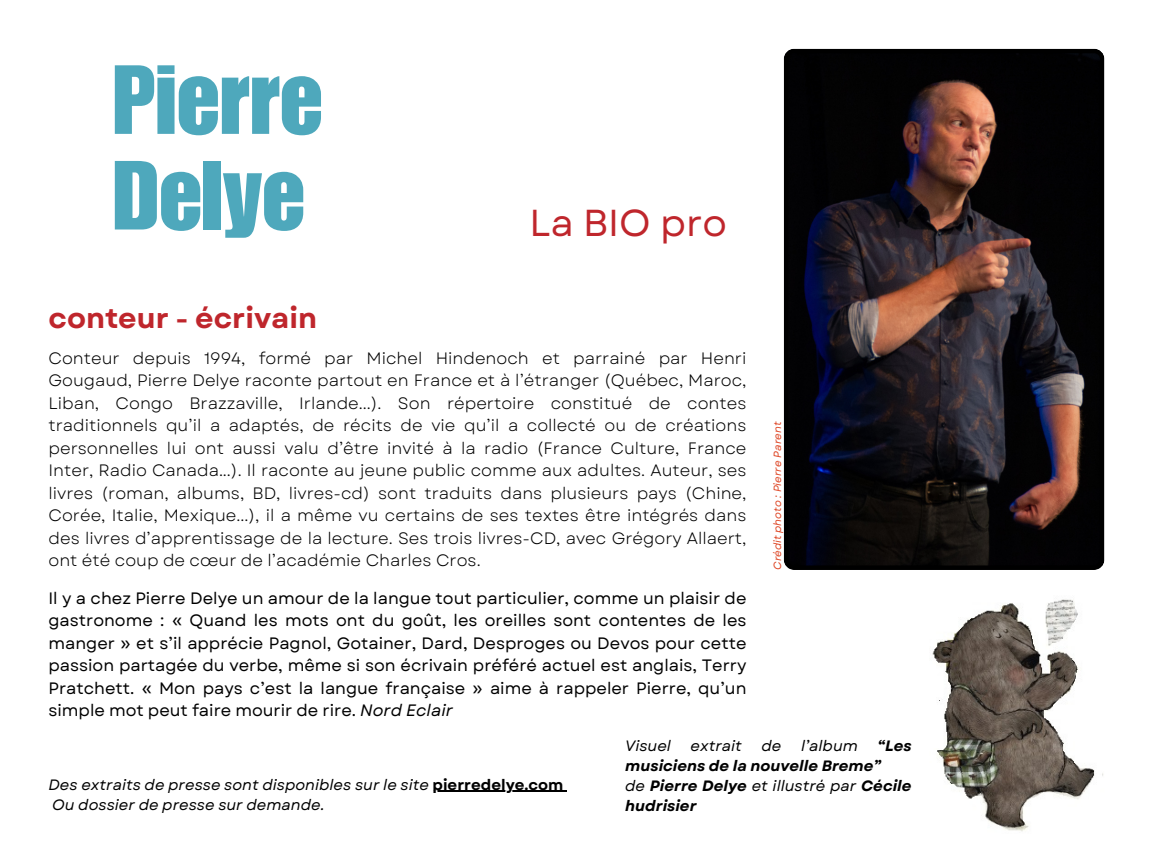
<style>
.page{position:relative;width:1152px;height:864px;background:#fff}
.page>*{position:absolute;margin:0;border:0;box-sizing:border-box;transform-origin:0 0}
.t1{font:96px/95.7px "Impact LT Std";color:#4ea8bc}
.t2{font:37.5px "Garet";color:#bf262c}
.t3{font:700 28.5px "Garet";color:#bf262c}
.t4{font:16.5px/22.5px "Garet";color:#000;text-align:justify}
.t5{font:16.5px/22.5px "Garet";color:#000;text-align:justify}
.t6{font:italic 15px/20.2px "Garet";color:#000}
.t7{font:italic 700 15px/20.2px "Garet";color:#000}
.t8{font:italic 10.5px "Garet";color:#de4524}
.s1{font-style:italic}
.s2{font-weight:700;font-style:normal}
.s3{font-weight:400}
</style>
<div class="page">
<svg style="left:784px;top:49px;width:320px;height:521px;background:#21181a"></svg>
<img style="left:929px;top:588px;width:175px;height:246px;border-radius:7px">
<hr style="left:433px;top:791px;width:96px;height:1px;background:#000">
<hr style="left:529px;top:791px;width:35px;height:1px;background:#000">
<h1 class="t1" style="left:113px;top:65px;width:211px">Pierre<br>Delye</h1>
<h2 class="t2" style="left:530px;top:196px;width:199px">La BIO pro</h2>
<h3 class="t3" style="left:49px;top:298px;width:270px">conteur - écrivain</h3>
<p class="t4" style="left:49px;top:347px;width:700px">Conteur depuis 1994, formé par Michel Hindenoch et parrainé par Henri Gougaud, Pierre Delye raconte partout en France et à l’étranger (Québec, Maroc, Liban, Congo Brazzaville, Irlande...). Son répertoire constitué de contes traditionnels qu’il a adaptés, de récits de vie qu’il a collecté ou de créations personnelles lui ont aussi valu d’être invité à la radio (France Culture, France Inter, Radio Canada...). Il raconte au jeune public comme aux adultes. Auteur, ses livres (roman, albums, BD, livres-cd) sont traduits dans plusieurs pays (Chine, Corée, Italie, Mexique...), il a même vu certains de ses textes être intégrés dans des livres d’apprentissage de la lecture. Ses trois livres-CD, avec Grégory Allaert, ont été coup de cœur de l’académie Charles Cros.</p>
<p class="t5" style="left:49px;top:587px;width:700px">Il y a chez Pierre Delye un amour de la langue tout particulier, comme un plaisir de gastronome : « Quand les mots ont du goût, les oreilles sont contentes de les manger » et s’il apprécie Pagnol, Gotainer, Dard, Desproges ou Devos pour cette passion partagée du verbe, même si son écrivain préféré actuel est anglais, Terry Pratchett. « Mon pays c’est la langue française » aime à rappeler Pierre, qu’un simple mot peut faire mourir de rire. <span class="s1">Nord Eclair</span></p>
<p class="t8" style="left:770px;top:570px;width:150px;rotate:-90deg">Crédit photo : Pierre Parent</p>
<p class="t6" style="left:49px;top:774px;width:516px">Des extraits de presse sont disponibles sur le site <span class="s2">pierredelye.com<br></span>Ou dossier de presse sur demande.</p>
<p class="t6" style="left:625px;top:735px;width:47px">Visuel</p>
<p class="t6" style="left:691px;top:735px;width:53px">extrait</p>
<p class="t6" style="left:762px;top:735px;width:21px">de</p>
<p class="t6" style="left:801px;top:735px;width:58px">l’album</p>
<p class="t7" style="left:625px;top:735px;width:288px;text-indent:252px">“Les musiciens de la nouvelle Breme”<br><span class="s3">de</span> Pierre Delye <span class="s3">et illustré par</span> Cécile hudrisier</p>
</div>
